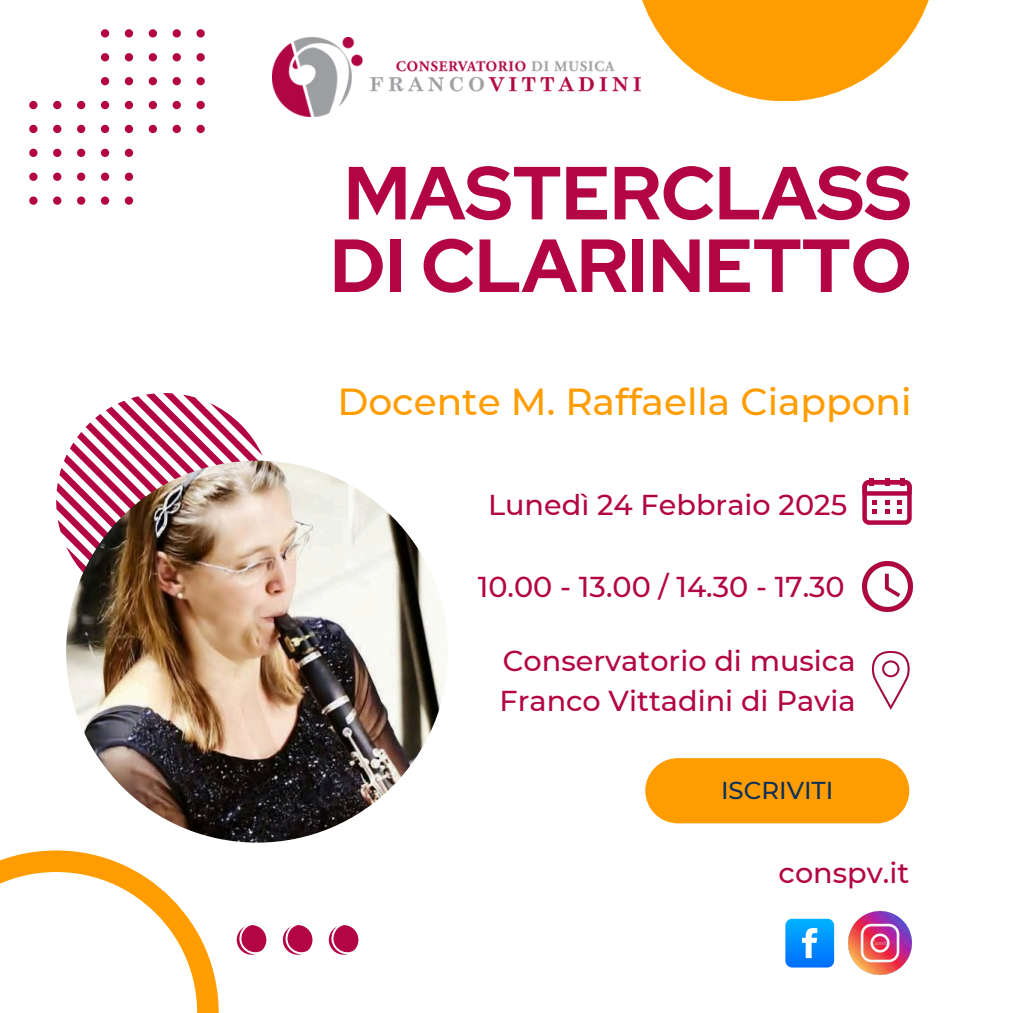
<style>
.page{position:relative;width:1013px;height:1013px;background:#fff}
.page>*{position:absolute;margin:0;border:0;box-sizing:border-box;transform-origin:0 0}
.t1{font:700 75px/72.5px "Red Hat Display";color:#b30544}
.t2{font:500 37.5px "Montserrat";color:#ff9d00}
.t3{font:500 28.75px/39.9px "Montserrat";color:#b30544}
.t4{font:500 24.38px "Montserrat";color:#0b305a}
</style>
<div class="page">
<svg style="left:56px;top:393px;width:207px;height:183px"></svg>
<img style="left:66px;top:460px;width:382px;height:382px;border-radius:50%">
<svg style="left:640px;top:0;width:289px;height:101px;fill:#ff9d00"></svg>
<svg style="left:0;top:850px;width:219px;height:162px"></svg>
<svg style="left:196px;top:29px;width:9px;height:8px"></svg>
<svg style="left:173px;top:29px;width:8px;height:8px"></svg>
<svg style="left:149px;top:29px;width:8px;height:8px"></svg>
<svg style="left:125px;top:29px;width:8px;height:8px"></svg>
<svg style="left:101px;top:29px;width:8px;height:8px"></svg>
<svg style="left:196px;top:53px;width:9px;height:8px"></svg>
<svg style="left:173px;top:53px;width:8px;height:8px"></svg>
<svg style="left:149px;top:53px;width:8px;height:8px"></svg>
<svg style="left:125px;top:53px;width:8px;height:8px"></svg>
<svg style="left:101px;top:53px;width:8px;height:8px"></svg>
<svg style="left:196px;top:77px;width:9px;height:8px"></svg>
<svg style="left:173px;top:77px;width:8px;height:8px"></svg>
<svg style="left:149px;top:77px;width:8px;height:8px"></svg>
<svg style="left:125px;top:77px;width:8px;height:8px"></svg>
<svg style="left:101px;top:77px;width:8px;height:8px"></svg>
<svg style="left:196px;top:101px;width:9px;height:8px"></svg>
<svg style="left:173px;top:101px;width:8px;height:8px"></svg>
<svg style="left:149px;top:101px;width:8px;height:8px"></svg>
<svg style="left:125px;top:101px;width:8px;height:8px"></svg>
<svg style="left:101px;top:101px;width:8px;height:8px"></svg>
<svg style="left:77px;top:101px;width:8px;height:8px"></svg>
<svg style="left:53px;top:101px;width:8px;height:8px"></svg>
<svg style="left:29px;top:101px;width:8px;height:8px"></svg>
<svg style="left:196px;top:125px;width:9px;height:8px"></svg>
<svg style="left:173px;top:125px;width:8px;height:8px"></svg>
<svg style="left:149px;top:125px;width:8px;height:8px"></svg>
<svg style="left:125px;top:125px;width:8px;height:8px"></svg>
<svg style="left:101px;top:125px;width:8px;height:8px"></svg>
<svg style="left:77px;top:125px;width:8px;height:8px"></svg>
<svg style="left:53px;top:125px;width:8px;height:8px"></svg>
<svg style="left:29px;top:125px;width:8px;height:8px"></svg>
<svg style="left:125px;top:149px;width:8px;height:8px"></svg>
<svg style="left:101px;top:149px;width:8px;height:8px"></svg>
<svg style="left:77px;top:149px;width:8px;height:8px"></svg>
<svg style="left:53px;top:149px;width:8px;height:8px"></svg>
<svg style="left:29px;top:149px;width:8px;height:8px"></svg>
<svg style="left:125px;top:173px;width:8px;height:8px"></svg>
<svg style="left:101px;top:173px;width:8px;height:8px"></svg>
<svg style="left:77px;top:173px;width:8px;height:8px"></svg>
<svg style="left:53px;top:173px;width:8px;height:8px"></svg>
<svg style="left:29px;top:173px;width:8px;height:8px"></svg>
<svg style="left:125px;top:196px;width:8px;height:9px"></svg>
<svg style="left:101px;top:196px;width:8px;height:9px"></svg>
<svg style="left:77px;top:196px;width:8px;height:9px"></svg>
<svg style="left:53px;top:196px;width:8px;height:9px"></svg>
<svg style="left:29px;top:196px;width:8px;height:9px"></svg>
<div style="left:237px;top:925px;width:29px;height:29px;background:#b30544;border-radius:50%"></div>
<div style="left:283px;top:925px;width:29px;height:29px;background:#b30544;border-radius:50%"></div>
<div style="left:329px;top:925px;width:29px;height:29px;background:#b30544;border-radius:50%"></div>
<svg style="left:239px;top:925px;width:28px;height:29px"></svg>
<svg style="left:285px;top:925px;width:28px;height:29px"></svg>
<svg style="left:331px;top:925px;width:28px;height:29px"></svg>
<svg style="left:862px;top:478px;width:49px;height:46px"></svg>
<img style="left:862px;top:561px;width:50px;height:50px">
<div style="left:645px;top:758px;width:264px;height:65px;background:#ff9d00;border-radius:33px"></div>
<img style="left:872px;top:651px;width:38px;height:58px">
<svg style="left:785px;top:918px;width:49px;height:49px"></svg>
<img style="left:848px;top:911px;width:63px;height:63px">
<img style="left:272px;top:37px;width:368px;height:80px">
<h1 class="t1" style="left:330px;top:156px;width:583px">MASTERCLASS<br>DI CLARINETTO</h1>
<h2 class="t2" style="left:337px;top:379px;width:575px">Docente M. Raffaella Ciapponi</h2>
<p class="t3" style="left:488px;top:485px;width:360px">Lunedì 24 Febbraio 2025</p>
<p class="t3" style="left:478px;top:566px;width:368px">10.00 - 13.00 / 14.30 - 17.30</p>
<h3 class="t3" style="left:499px;top:640px;width:357px">Conservatorio di musica<br>Franco Vittadini di Pavia</h3>
<p class="t4" style="left:721px;top:775px;width:114px">ISCRIVITI</p>
<p class="t3" style="left:778px;top:852px;width:132px">conspv.it</p>
</div>
